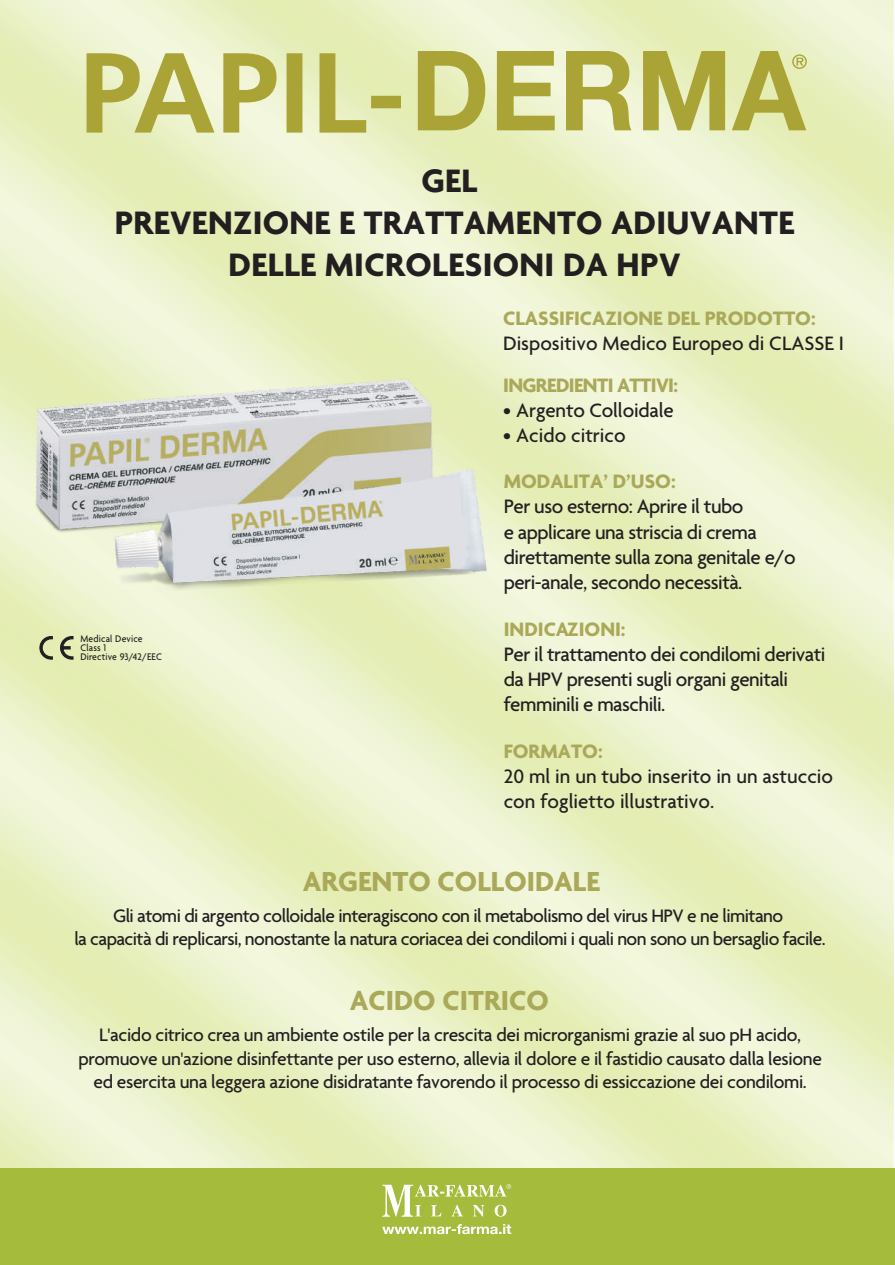
<style>
.page{position:relative;width:895px;height:1265px;background:#fff}
.page>*{position:absolute;margin:0;border:0;box-sizing:border-box;transform-origin:0 0}
.t1{font:700 35.1px/42.2px "Agenda";letter-spacing:.01em;color:#231f20;text-align:center}
.t2{font:700 29.7px "Agenda";color:#aaa959}
.t3{font:500 21px/25.2px "Agenda";letter-spacing:-.025em;color:#231f20}
.t4{font:500 21px/25.2px "Agenda";color:#231f20}
.t5{font:700 21px "Agenda";color:#aaa959}
.t6{font:700 21px "Agenda";letter-spacing:-.03em;color:#aaa959}
.t7{font:500 19.5px/23.4px "Agenda";letter-spacing:-.02em;color:#231f20;text-align:center}
.t8{font:500 10.35px/9.1px "Agenda";letter-spacing:.02em;color:#231f20;scale:.93 1}
</style>
<div class="page">
<img style="left:0;top:0;width:893px;height:1168px">
<div style="left:0;top:1168px;width:894px;height:96px;background:#a4bb3c"></div>
<svg style="left:382px;top:1184px;width:129px;height:32px"></svg>
<svg style="left:382px;top:1224px;width:129px;height:10px"></svg>
<img style="left:11px;top:328px;width:500px;height:283px">
<svg style="left:39px;top:635px;width:14px;height:25px"></svg>
<svg style="left:59px;top:635px;width:15px;height:25px"></svg>
<svg style="left:418px;top:51px;width:67px;height:79px;background:#c1c069"></svg>
<svg style="left:497px;top:51px;width:57px;height:79px;background:#c1bf6b"></svg>
<svg style="left:566px;top:51px;width:65px;height:79px;background:#c3c171"></svg>
<svg style="left:643px;top:51px;width:82px;height:79px;background:#bdbb62"></svg>
<svg style="left:86px;top:53px;width:315px;height:80px;background:#cecf88"></svg>
<svg style="left:731px;top:51px;width:75px;height:79px;background:#c9ca79"></svg>
<h1 class="t1" style="left:115px;top:162px;width:681px">GEL<br>PREVENZIONE E TRATTAMENTO ADIUVANTE<br>DELLE MICROLESIONI DA HPV</h1>
<p class="t5" style="left:503px;top:306px;width:314px">CLASSIFICAZIONE DEL PRODOTTO:</p>
<p class="t4" style="left:503px;top:332px;width:342px">Dispositivo Medico Europeo di CLASSE I</p>
<p class="t6" style="left:503px;top:373px;width:176px">INGREDIENTI ATTIVI:</p>
<p class="t3" style="left:503px;top:399px;width:172px">• Argento Colloidale</p>
<p class="t4" style="left:503px;top:424px;width:124px">• Acido citrico</p>
<p class="t5" style="left:503px;top:470px;width:173px">MODALITA’ D’USO:</p>
<p class="t3" style="left:503px;top:495px;width:293px">Per uso esterno: Aprire il tubo<br>e applicare una striscia di crema direttamente sulla zona genitale e/o peri-anale, secondo necessità.</p>
<p class="t5" style="left:503px;top:617px;width:123px">INDICAZIONI:</p>
<p class="t3" style="left:503px;top:642px;width:323px">Per il trattamento dei condilomi derivati da HPV presenti sugli organi genitali femminili e maschili.</p>
<p class="t5" style="left:503px;top:739px;width:100px">FORMATO:</p>
<p class="t4" style="left:503px;top:765px;width:331px">20 ml in un tubo inserito in un astuccio con foglietto illustrativo.</p>
<p class="t8" style="left:80px;top:634px;width:89px">Medical Device<br>Class 1<br>Directive 93/42/EEC</p>
<h2 class="t2" style="left:302px;top:865px;width:299px">ARGENTO COLLOIDALE</h2>
<p class="t7" style="left:74px;top:905px;width:752px">Gli atomi di argento colloidale interagiscono con il metabolismo del virus HPV e ne limitano<br>la capacità di replicarsi, nonostante la natura coriacea dei condilomi i quali non sono un bersaglio facile.</p>
<h2 class="t2" style="left:350px;top:984px;width:201px">ACIDO CITRICO</h2>
<p class="t7" style="left:78px;top:1024px;width:745px">L'acido citrico crea un ambiente ostile per la crescita dei microrganismi grazie al suo pH acido, promuove un'azione disinfettante per uso esterno, allevia il dolore e il fastidio causato dalla lesione ed esercita una leggera azione disidratante favorendo il processo di essiccazione dei condilomi.</p>
</div>
